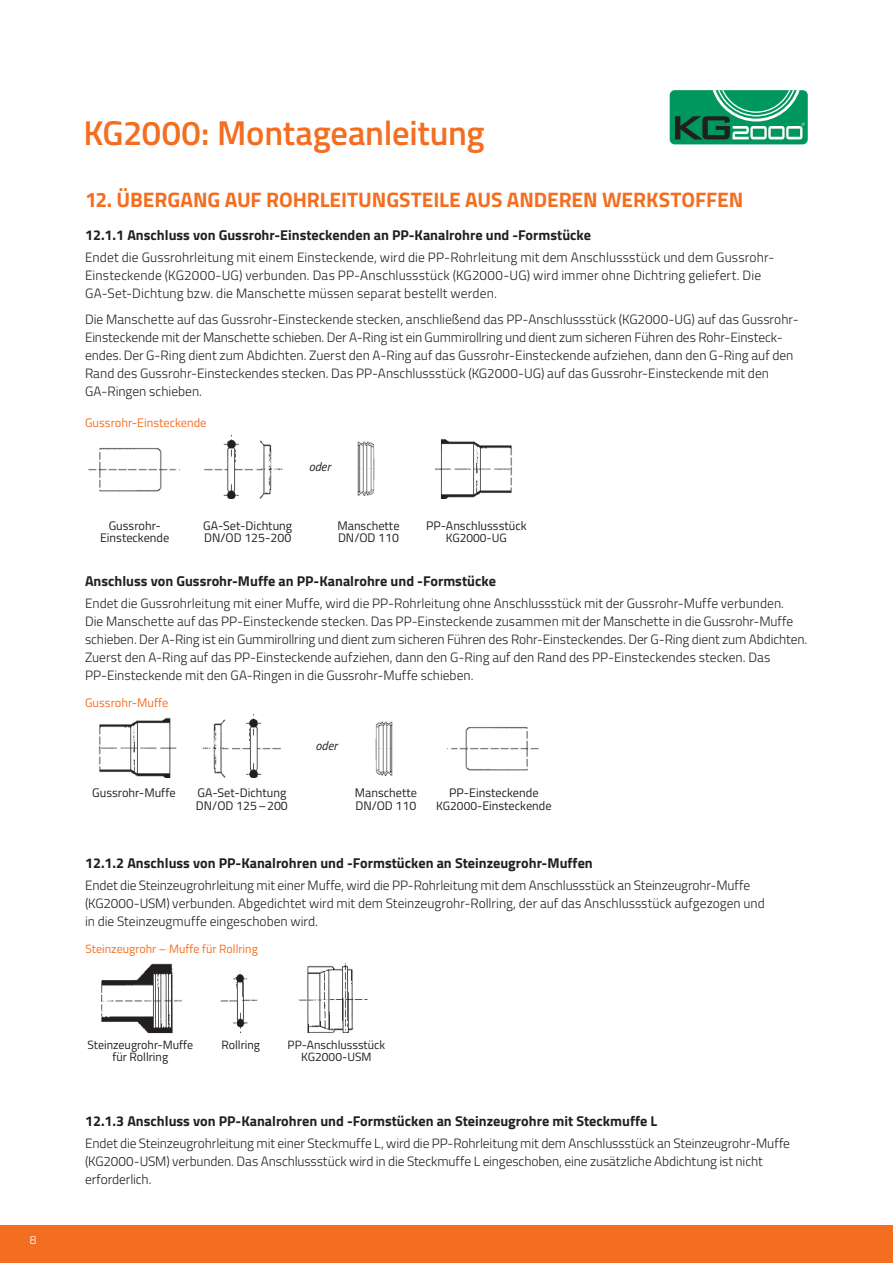
<style>
.page{position:relative;width:893px;height:1263px;background:#fff}
.page>*{position:absolute;margin:0;border:0;box-sizing:border-box;transform-origin:0 0}
.t1{font:600 34.5px "Titillium";letter-spacing:-.01em;color:#f36e21}
.t2{font:700 21px "Titillium";letter-spacing:-.005em;color:#f36e21}
.t3{font:700 14.25px "Titillium";color:#231f20}
.t4{font:300 13.5px/18px "Titillium";color:#231f20}
.t5{font:12.3px/12.3px "Titillium";color:#231f20}
.t6{font:12.3px "Titillium";color:#f36e21}
.t7{font:italic 12.3px "Titillium";color:#231f20}
.t8{font:12px/12px "Titillium";color:#231f20;text-align:center}
.t9{font:12px "Titillium";color:#f36e21}
.t10{font:300 12px "Titillium";color:#fff}
.s1{font-size:12px}
</style>
<div class="page">
<div style="left:0;top:1225px;width:893px;height:38px;background:#f36e21"></div>
<img style="left:357px;top:441px;width:18px;height:54px">
<img style="left:88px;top:434px;width:195px;height:65px">
<img style="left:435px;top:438px;width:78px;height:61px">
<img style="left:447px;top:727px;width:91px;height:44px">
<img style="left:98px;top:713px;width:183px;height:65px">
<img style="left:375px;top:721px;width:18px;height:54px">
<img style="left:100px;top:963px;width:268px;height:70px">
<svg style="left:669px;top:90px;width:139px;height:55px"></svg>
<div style="left:670px;top:90px;width:138px;height:54px;background:#00975e;border-radius:5px"></div>
<svg style="left:675px;top:90px;width:130px;height:49px"></svg>
<p class="t10" style="left:30px;top:1231px;width:8px">8</p>
<h1 class="t1" style="left:83px;top:107px;width:403px">KG2000: Montageanleitung</h1>
<h2 class="t2" style="left:85px;top:184px;width:660px">12. ÜBERGANG AUF ROHRLEITUNGSTEILE AUS ANDEREN WERKSTOFFEN</h2>
<p class="t3" style="left:85px;top:224px;width:508px">12.1.1 Anschluss von Gussrohr-Einsteckenden an PP-Kanalrohre und -Formstücke</p>
<p class="t4" style="left:85px;top:247px;width:691px">Endet die Gussrohrleitung mit einem Einsteckende, wird die PP-Rohrleitung mit dem Anschlussstück und dem Gussrohr-<br>Einsteckende (KG2000-UG) verbunden. Das PP-Anschlussstück (KG2000-UG) wird immer ohne Dichtring geliefert. Die<br>GA-Set-Dichtung bzw. die Manschette müssen separat bestellt werden.</p>
<p class="t4" style="left:85px;top:310px;width:715px">Die Manschette auf das Gussrohr-Einsteckende stecken, anschließend das PP-Anschlussstück (KG2000-UG) auf das Gussrohr-Einsteckende mit der Manschette schieben. Der A-Ring ist ein Gummirollring und dient zum sicheren Führen des Rohr-Einsteck&shy;endes. Der G-Ring dient zum Abdichten. Zuerst den A-Ring auf das Gussrohr-Einsteckende aufziehen, dann den G-Ring auf den Rand des Gussrohr-Einsteckendes stecken. Das PP-Anschlussstück (KG2000-UG) auf das Gussrohr-Einsteckende mit den GA-Ringen schieben.</p>
<p class="t6" style="left:85px;top:413px;width:123px">Gussrohr-Einsteckende</p>
<p class="t7" style="left:309px;top:457px;width:23px">oder</p>
<p class="t5" style="left:100px;top:519px;width:71px;text-align:center">Gussrohr-<br>Einsteckende</p>
<p class="t5" style="left:337px;top:519px;width:64px">Manschette<br>DN/OD 110</p>
<p class="t5" style="left:203px;top:519px;width:90px">GA-Set-Dichtung<br>DN/OD 125-200</p>
<p class="t5" style="left:426px;top:519px;width:102px">PP-Anschlussstück</p>
<p class="t8" style="left:446px;top:531px;width:63px">KG2000-UG</p>
<p class="t3" style="left:85px;top:570px;width:412px">Anschluss von Gussrohr-Muffe an PP-Kanalrohre und -Formstücke</p>
<p class="t4" style="left:85px;top:594px;width:724px">Endet die Gussrohrleitung mit einer Muffe, wird die PP-Rohrleitung ohne Anschlussstück mit der Gussrohr-Muffe verbunden.<br>Die Manschette auf das PP-Einsteckende stecken. Das PP-Einsteckende zusammen mit der Manschette in die Gussrohr-Muffe schieben. Der A-Ring ist ein Gummirollring und dient zum sicheren Führen des Rohr-Einsteckendes. Der G-Ring dient zum Abdichten.<br>Zuerst den A-Ring auf das PP-Einsteckende aufziehen, dann den G-Ring auf den Rand des PP-Einsteckendes stecken. Das PP-Einsteckende mit den GA-Ringen in die Gussrohr-Muffe schieben.</p>
<p class="t6" style="left:85px;top:694px;width:85px">Gussrohr-Muffe</p>
<p class="t5" style="left:92px;top:786px;width:85px">Gussrohr-Muffe</p>
<p class="t5" style="left:196px;top:786px;width:93px">GA-Set-Dichtung<br>DN/OD 125–200</p>
<p class="t7" style="left:315px;top:737px;width:23px">oder</p>
<p class="t5" style="left:355px;top:786px;width:64px">Manschette<br>DN/OD 110</p>
<p class="t5" style="left:436px;top:786px;width:117px;text-align:center">PP-Einsteckende<br><span class="s1">KG2000-</span>Einsteckende</p>
<p class="t3" style="left:85px;top:852px;width:509px">12.1.2 Anschluss von PP-Kanalrohren und -Formstücken an Steinzeugrohr-Muffen</p>
<p class="t4" style="left:85px;top:876px;width:681px">Endet die Steinzeugrohrleitung mit einer Muffe, wird die PP-Rohrleitung mit dem Anschlussstück an Steinzeugrohr-Muffe (KG2000-USM) verbunden. Abgedichtet wird mit dem Steinzeugrohr-Rollring, der auf das Anschlussstück aufgezogen und in die Steinzeugmuffe eingeschoben wird.</p>
<p class="t9" style="left:86px;top:940px;width:174px">Steinzeugrohr – Muffe für Rollring</p>
<p class="t8" style="left:87px;top:1038px;width:107px">Steinzeugrohr-Muffe für Rollring</p>
<p class="t8" style="left:222px;top:1038px;width:40px">Rollring</p>
<p class="t8" style="left:288px;top:1038px;width:99px">PP-Anschlussstück<br>KG2000-USM</p>
<p class="t3" style="left:85px;top:1110px;width:574px">12.1.3 Anschluss von PP-Kanalrohren und -Formstücken an Steinzeugrohre mit Steckmuffe L</p>
<p class="t4" style="left:85px;top:1134px;width:706px">Endet die Steinzeugrohrleitung mit einer Steckmuffe L, wird die PP-Rohrleitung mit dem Anschlussstück an Steinzeugrohr-Muffe (KG2000-USM) verbunden. Das Anschlussstück wird in die Steckmuffe L eingeschoben, eine zusätzliche Abdichtung ist nicht erforderlich.</p>
</div>
